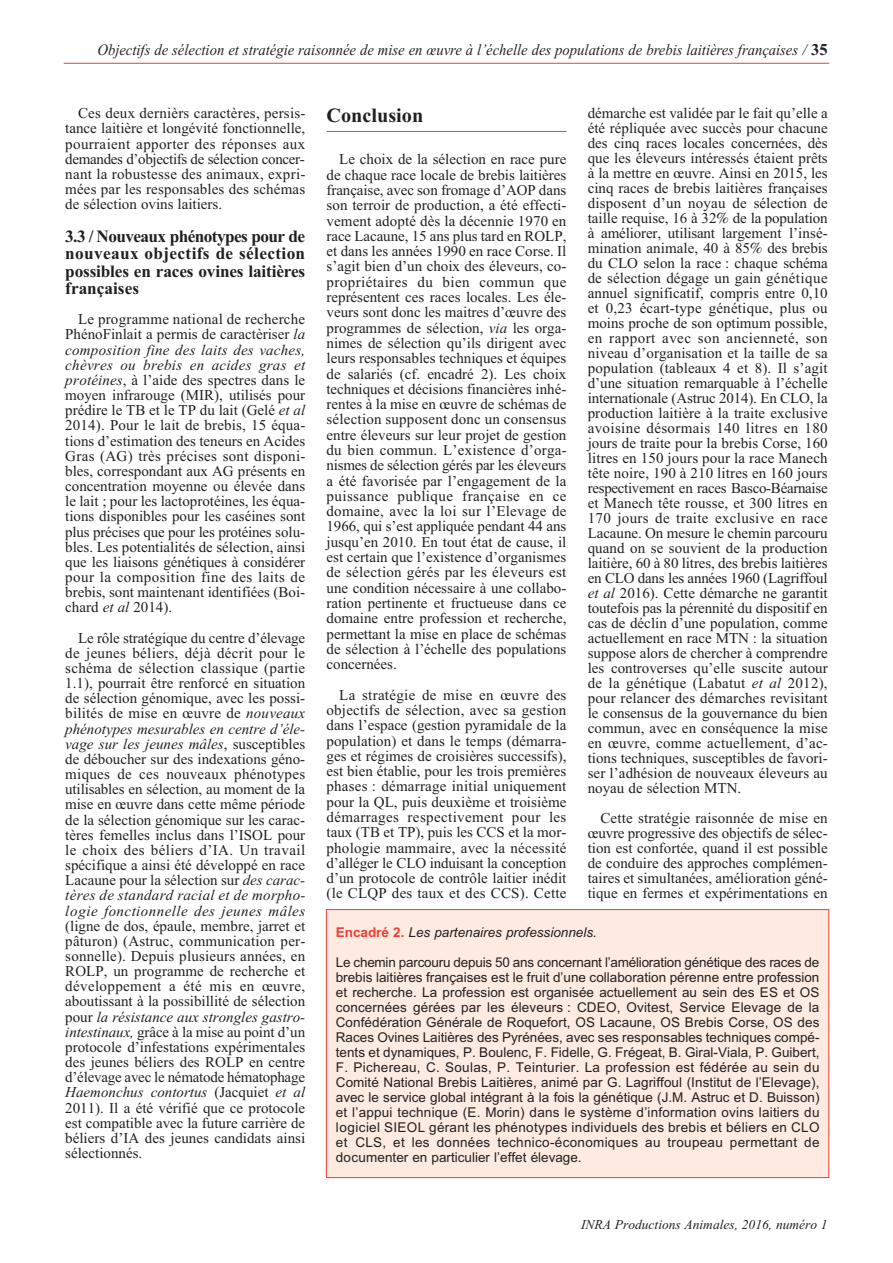
<style>
.page{position:relative;width:893px;height:1263px;background:#fff}
.page>*{position:absolute;margin:0;border:0;box-sizing:border-box;transform-origin:0 0}
.t1{font:700 20.25px "Times New Roman";color:#231f20}
.t2{font:700 17.25px/17.4px "Times New Roman";letter-spacing:-.01em;color:#231f20;text-align:justify}
.t3{font:italic 15.75px "Times New Roman";color:#231f20;scale:.93 1}
.t4{font:15px/15.1px "Times New Roman";color:#231f20;text-align:justify}
.t5{font:13.5px/15px "Arial";color:#231f20;text-align:justify}
.t6{font:italic 13.5px "Arial";color:#231f20}
.t7{font:italic 13.5px "Times New Roman";color:#231f20}
.s1{font-weight:700;font-style:normal;font-size:16.5px}
.s2{font-style:italic}
.s3{font-family:"Century Schoolbook BT";font-style:italic}
.s4{font-weight:700;font-style:normal;color:#ee3e34}
</style>
<div class="page">
<hr style="left:326px;top:131px;width:240px;height:1px;background:#ee3e34">
<div style="left:327px;top:910px;width:501px;height:267px;background:#fdeae1"></div>
<div style="left:326px;top:909px;width:503px;height:269px;border:1px solid #ee3e34"></div>
<hr style="left:64px;top:63px;width:765px;height:1px;background:#ee3e34">
<p class="t3" style="left:98px;top:41px;width:787px">Objectifs de sélection et stratégie raisonnée de mise en œuvre à l’échelle des populations de brebis laitières françaises / <span class="s1">35</span></p>
<p class="t4" style="left:65px;top:105px;width:242px;text-indent:13px">Ces deux dernièrs caractères, persis&shy;tance laitière et longévité fonctionnelle, pourraient apporter des réponses aux demandes d’objectifs de sélection concer&shy;nant la robustesse des animaux, expri&shy;mées par les responsables des schémas de sélection ovins laitiers.</p>
<p class="t2" style="left:65px;top:227px;width:241px">3.3 / Nouveaux phénotypes pour de nouveaux objectifs de sélection possibles en races ovines laitières françaises</p>
<p class="t4" style="left:65px;top:311px;width:242px;text-indent:13px">Le programme national de recherche PhénoFinlait a permis de caractèriser <span class="s2">la composition fine des laits des vaches, chèvres ou brebis en acides gras et protéines</span>, à l’aide des spectres dans le moyen infrarouge (MIR), utilisés pour prédire le TB et le TP du lait (Gelé <span class="s2">et al </span>2014). Pour le lait de brebis, 15 équa&shy;tions d’estimation des teneurs en Acides Gras (AG) très précises sont disponi&shy;bles, correspondant aux AG présents en concentration moyenne ou élevée dans le lait ; pour les lactoprotéines, les équa&shy;tions disponibles pour les caséines sont plus précises que pour les protéines solu&shy;bles. Les potentialités de sélection, ainsi que les liaisons génétiques à considérer pour la composition fine des laits de brebis, sont maintenant identifiées (Boi&shy;chard <span class="s2">et al</span> 2014).</p>
<p class="t4" style="left:65px;top:630px;width:242px;text-indent:13px">Le rôle stratégique du centre d’élevage de jeunes béliers, déjà décrit pour le schéma de sélection classique (partie 1.1), pourrait être renforcé en situation de sélection génomique, avec les possi&shy;bilités de mise en œuvre de <span class="s2">nouveaux phénotypes mesurables en centre d’éle&shy;vage sur les jeunes mâles</span>, susceptibles de déboucher sur des indexations géno&shy;miques de ces nouveaux phénotypes utilisables en sélection, au moment de la mise en œuvre dans cette même période de la sélection génomique sur les carac&shy;tères femelles inclus dans l’ISOL pour le choix des béliers d’IA. Un travail spécifique a ainsi été développé en race Lacaune pour la sélection sur <span class="s2">des carac&shy;tères de standard racial et de morpho&shy;logie fonctionnelle des jeunes mâles </span>(ligne de dos, épaule, membre, jarret et pâturon) (Astruc, communication per&shy;sonnelle). Depuis plusieurs années, en ROLP, un programme de recherche et développement a été mis en œuvre, aboutissant à la possibillité de sélection pour <span class="s2">la résistance aux strongles gastro&shy;intestinaux,</span> grâce à la mise au point d’un protocole d’infestations expérimentales des jeunes béliers des ROLP en centre d’élevage avec le nématode hématophage <span class="s2">Haemonchus contortus</span> (Jacquiet <span class="s2">et al </span>2011). Il a été vérifié que ce protocole est compatible avec la future carrière de béliers d’IA des jeunes candidats ainsi sélectionnés.</p>
<p class="t1" style="left:326px;top:103px;width:98px">Conclusion</p>
<p class="t4" style="left:326px;top:152px;width:242px;text-indent:13px">Le choix de la sélection en race pure de chaque race locale de brebis laitières française, avec son fromage d’AOP dans son terroir de production, a été effecti&shy;vement adopté dès la décennie 1970 en race Lacaune, 15 ans plus tard en ROLP, et dans les années 1990 en race Corse. Il s’agit bien d’un choix des éleveurs, co&shy;propriétaires du bien commun que représentent ces races locales. Les éle&shy;veurs sont donc les maitres d’œuvre des programmes de sélection, <span class="s2">via</span> les orga&shy;nimes de sélection qu’ils dirigent avec leurs responsables techniques et équipes de salariés (cf. encadré 2). Les choix techniques et décisions financières inhé&shy;rentes à la mise en œuvre de schémas de sélection supposent donc un consensus entre éleveurs sur leur projet de gestion du bien commun. L’existence d’orga&shy;nismes de sélection gérés par les éleveurs a été favorisée par l’engagement de la puissance publique française en ce domaine, avec la loi sur l’Elevage de 1966, qui s’est appliquée pendant 44 ans jusqu’en 2010. En tout état de cause, il est certain que l’existence d’organismes de sélection gérés par les éleveurs est une condition nécessaire à une collabo&shy;ration pertinente et fructueuse dans ce domaine entre profession et recherche, permettant la mise en place de schémas de sélection à l’échelle des populations concernées.</p>
<p class="t4" style="left:326px;top:687px;width:242px;text-indent:13px">La stratégie de mise en œuvre des objectifs de sélection, avec sa gestion dans l’espace (gestion pyramidale de la population) et dans le temps (démarra&shy;ges et régimes de croisières successifs), est bien établie, pour les trois premières phases : démarrage initial uniquement pour la QL, puis deuxième et troisième démarrages respectivement pour les taux (TB et TP), puis les CCS et la mor&shy;phologie mammaire, avec la nécessité d’alléger le CLO induisant la conception d’un protocole de contrôle laitier inédit (le CLQP des taux et des CCS). Cette</p>
<p class="t4" style="left:588px;top:106px;width:242px">démarche est validée par le fait qu’elle a été répliquée avec succès pour chacune des cinq races locales concernées, dès que les éleveurs intéressés étaient prêts à la mettre en œuvre. Ainsi en 2015, les cinq races de brebis laitières françaises disposent d’un noyau de sélection de taille requise, 16 à 32<span class="s3">%</span> de la population à améliorer, utilisant largement l’insé&shy;mination animale, 40 à 85<span class="s3">%</span> des brebis du CLO selon la race : chaque schéma de sélection dégage un gain génétique annuel significatif, compris entre 0,10 et 0,23 écart-type génétique, plus ou moins proche de son optimum possible, en rapport avec son ancienneté, son niveau d’organisation et la taille de sa population (tableaux 4 et 8). Il s’agit d’une situation remarquable à l’échelle internationale (Astruc 2014). En CLO, la production laitière à la traite exclusive avoisine désormais 140 litres en 180 jours de traite pour la brebis Corse, 160 litres en 150 jours pour la race Manech tête noire, 190 à 210 litres en 160 jours respectivement en races Basco-Béarnaise et Manech tête rousse, et 300 litres en 170 jours de traite exclusive en race Lacaune. On mesure le chemin parcouru quand on se souvient de la production laitière, 60 à 80 litres, des brebis laitières en CLO dans les années 1960 (Lagriffoul <span class="s2">et al</span> 2016). Cette démarche ne garantit toutefois pas la pérennité du dispositif en cas de déclin d’une population, comme actuellement en race MTN : la situation suppose alors de chercher à comprendre les controverses qu’elle suscite autour de la génétique (Labatut <span class="s2">et al</span> 2012), pour relancer des démarches revisitant le consensus de la gouvernance du bien commun, avec en conséquence la mise en œuvre, comme actuellement, d’ac&shy;tions techniques, susceptibles de favori&shy;ser l’adhésion de nouveaux éleveurs au noyau de sélection MTN.</p>
<p class="t4" style="left:588px;top:811px;width:241px;text-indent:13px">Cette stratégie raisonnée de mise en œuvre progressive des objectifs de sélec&shy;tion est confortée, quand il est possible de conduire des approches complémen&shy;taires et simultanées, amélioration géné&shy;tique en fermes et expérimentations en</p>
<p class="t6" style="left:336px;top:925px;width:263px"><span class="s4">Encadré 2.</span> Les partenaires professionnels.</p>
<p class="t5" style="left:336px;top:955px;width:485px">Le chemin parcouru depuis 50 ans concernant l’amélioration génétique des races de brebis laitières françaises est le fruit d’une collaboration pérenne entre profession et recherche. La profession est organisée actuellement au sein des ES et OS concernées gérées par les éleveurs : CDEO, Ovitest, Service Elevage de la Confédération Générale de Roquefort, OS Lacaune, OS Brebis Corse, OS des Races Ovines Laitières des Pyrénées, avec ses responsables techniques compé&shy;tents et dynamiques, P. Boulenc, F. Fidelle, G. Frégeat, B. Giral-Viala, P. Guibert, F. Pichereau, C. Soulas, P. Teinturier. La profession est fédérée au sein du Comité National Brebis Laitières, animé par G. Lagriffoul (Institut de l’Elevage), avec le service global intégrant à la fois la génétique (J.M. Astruc et D. Buisson) et l’appui technique (E. Morin) dans le système d’information ovins laitiers du logiciel SIEOL gérant les phénotypes individuels des brebis et béliers en CLO et CLS, et les données technico-économiques au troupeau permettant de documenter en particulier l’effet élevage.</p>
<p class="t7" style="left:581px;top:1217px;width:248px">INRA Productions Animales, 2016, numéro 1</p>
</div>
